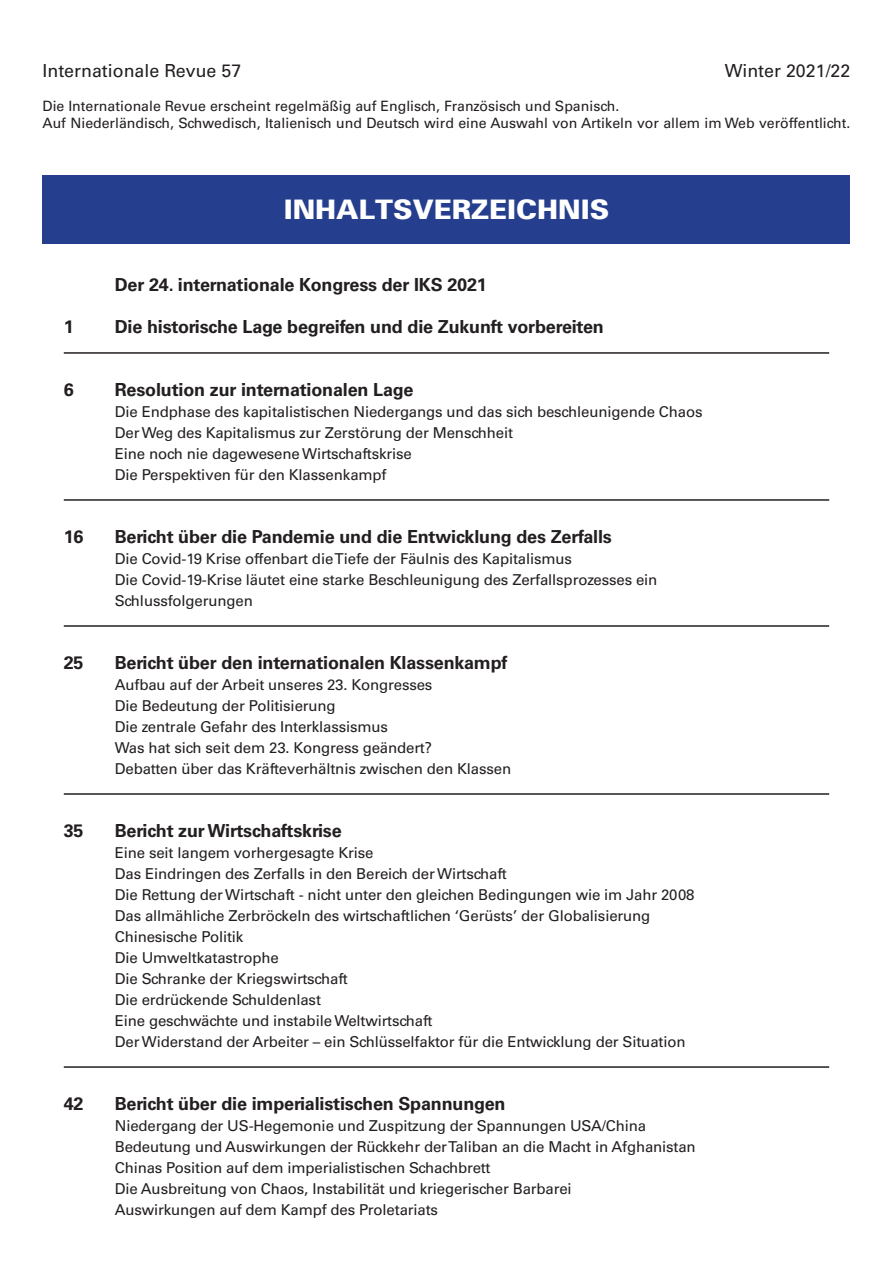
<style>
.page{position:relative;width:893px;height:1263px;background:#fff}
.page>*{position:absolute;margin:0;border:0;box-sizing:border-box;transform-origin:0 0}
.t1{font:900 27px "Univers 75";color:#fff}
.t2{font:700 18px "Univers LT Std";letter-spacing:-.01em;color:#231f20}
.t3{font:18px "Univers LT Std";color:#231f20}
.t4{font:15px/21px "Univers LT Std";letter-spacing:-.01em;color:#231f20}
.t5{font:14.25px/17.1px "Univers LT Std";color:#231f20}
</style>
<div class="page">
<div style="left:43px;top:175px;width:807px;height:68px;background:#253f8e"></div>
<hr style="left:64px;top:352px;width:765px;height:2px;background:#231f20">
<hr style="left:64px;top:499px;width:765px;height:2px;background:#231f20">
<hr style="left:64px;top:625px;width:765px;height:2px;background:#231f20">
<hr style="left:64px;top:793px;width:765px;height:2px;background:#231f20">
<hr style="left:64px;top:1066px;width:765px;height:2px;background:#231f20">
<p class="t3" style="left:43px;top:60px;width:200px">Internationale Revue 57</p>
<p class="t3" style="left:725px;top:60px;width:127px">Winter 2021/22</p>
<p class="t5" style="left:43px;top:97px;width:809px">Die Internationale Revue erscheint regelmäßig auf Englisch, Französisch und Spanisch.<br>Auf Niederländisch, Schwedisch, Italienisch und Deutsch wird eine Auswahl von Artikeln vor allem im Web veröffentlicht.</p>
<h1 class="t1" style="left:284px;top:193px;width:327px">INHALTSVERZEICHNIS</h1>
<p class="t2" style="left:115px;top:274px;width:374px">Der 24. internationale Kongress der IKS 2021</p>
<p class="t2" style="left:64px;top:316px;width:12px">1</p>
<p class="t2" style="left:115px;top:316px;width:491px">Die historische Lage begreifen und die Zukunft vorbereiten</p>
<p class="t2" style="left:64px;top:379px;width:12px">6</p>
<p class="t2" style="left:115px;top:379px;width:300px">Resolution zur internationalen Lage</p>
<p class="t4" style="left:115px;top:401px;width:589px">Die Endphase des kapitalistischen Niedergangs und das sich beschleunigende Chaos Der Weg des Kapitalismus zur Zerstörung der Menschheit<br>Eine noch nie dagewesene Wirtschaftskrise<br>Die Perspektiven für den Klassenkampf</p>
<p class="t2" style="left:64px;top:526px;width:21px">16</p>
<p class="t2" style="left:115px;top:526px;width:498px">Bericht über die Pandemie und die Entwicklung des Zerfalls</p>
<p class="t4" style="left:115px;top:548px;width:544px">Die Covid-19 Krise offenbart die Tiefe der Fäulnis des Kapitalismus<br>Die Covid-19-Krise läutet eine starke Beschleunigung des Zerfallsprozesses ein<br>Schlussfolgerungen</p>
<p class="t2" style="left:64px;top:652px;width:21px">25</p>
<p class="t2" style="left:115px;top:652px;width:394px">Bericht über den internationalen Klassenkampf</p>
<p class="t4" style="left:115px;top:674px;width:398px">Aufbau auf der Arbeit unseres 23. Kongresses<br>Die Bedeutung der Politisierung<br>Die zentrale Gefahr des Interklassismus<br>Was hat sich seit dem 23. Kongress geändert?<br>Debatten über das Kräfteverhältnis zwischen den Klassen</p>
<p class="t2" style="left:64px;top:820px;width:21px">35</p>
<p class="t2" style="left:115px;top:820px;width:228px">Bericht zur Wirtschaftskrise</p>
<p class="t4" style="left:115px;top:842px;width:581px">Eine seit langem vorhergesagte Krise<br>Das Eindringen des Zerfalls in den Bereich der Wirtschaft<br>Die Rettung der Wirtschaft - nicht unter den gleichen Bedingungen wie im Jahr 2008<br>Das allmähliche Zerbröckeln des wirtschaftlichen ‘Gerüsts’ der Globalisierung Chinesische Politik<br>Die Umweltkatastrophe<br>Die Schranke der Kriegswirtschaft<br>Die erdrückende Schuldenlast<br>Eine geschwächte und instabile Weltwirtschaft<br>Der Widerstand der Arbeiter – ein Schlüsselfaktor für die Entwicklung der Situation</p>
<p class="t2" style="left:64px;top:1093px;width:21px">42</p>
<p class="t2" style="left:115px;top:1093px;width:392px">Bericht über die imperialistischen Spannungen</p>
<p class="t4" style="left:115px;top:1115px;width:582px">Niedergang der US-Hegemonie und Zuspitzung der Spannungen USA/China Bedeutung und Auswirkungen der Rückkehr der Taliban an die Macht in Afghanistan Chinas Position auf dem imperialistischen Schachbrett<br>Die Ausbreitung von Chaos, Instabilität und kriegerischer Barbarei<br>Auswirkungen auf dem Kampf des Proletariats</p>
</div>
